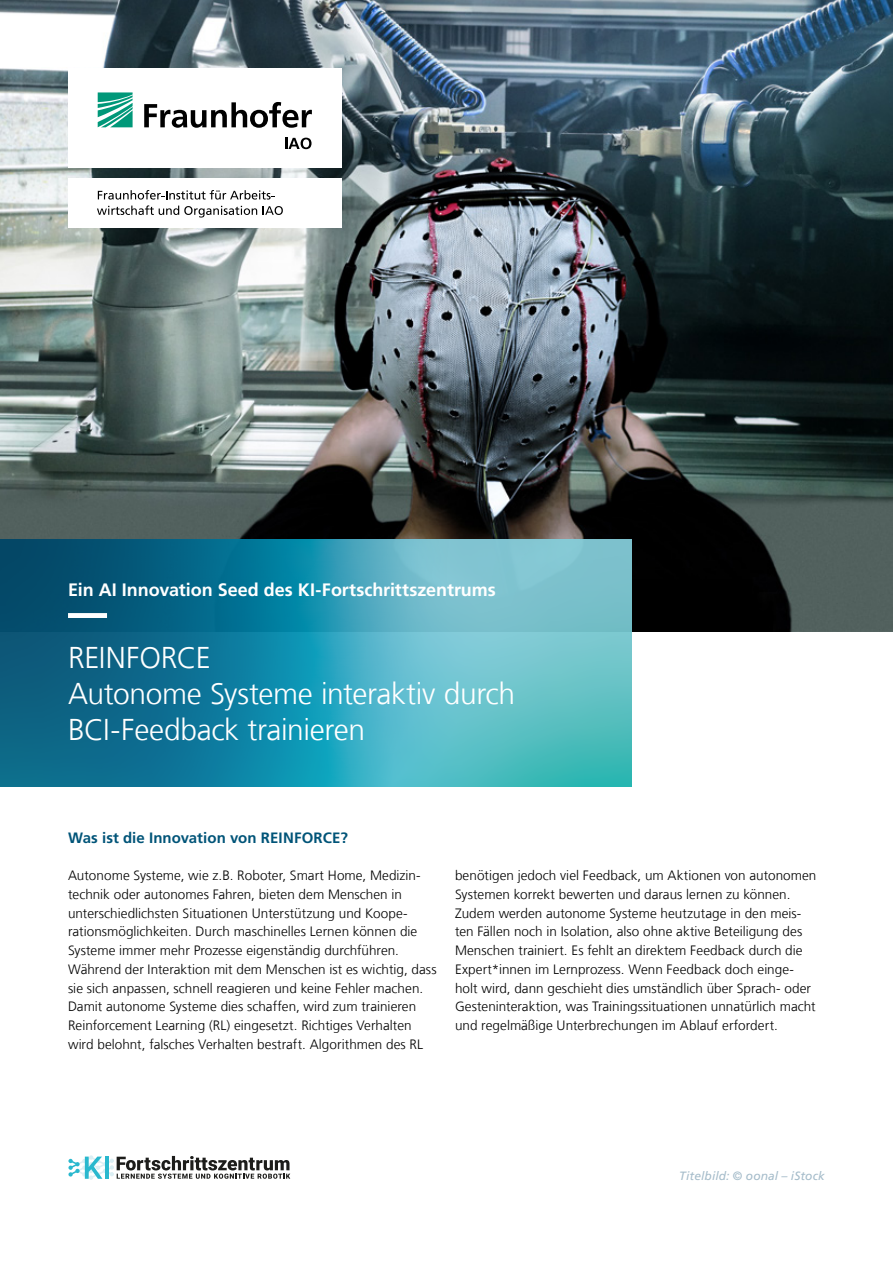
<style>
.page{position:relative;width:893px;height:1263px;background:#fff}
.page>*{position:absolute;margin:0;border:0;box-sizing:border-box;transform-origin:0 0}
.t1{font:300 30px/36px "Frutiger LT Com";letter-spacing:-.015em;color:#fff}
.t2{font:700 18px "Frutiger LT Com";color:#fff}
.t3{font:700 15px "Frutiger LT Com";letter-spacing:.005em;color:#005478}
.t4{font:300 13.5px/18.8px "Frutiger LT Com";letter-spacing:.005em;color:#000}
.t5{font:italic 12px "Frutiger LT Com";letter-spacing:.01em;color:#a5bcca}
</style>
<div class="page">
<img style="left:0;top:0;width:893px;height:631px">
<div style="left:68px;top:68px;width:273px;height:99px;background:#fff"></div>
<div style="left:68px;top:178px;width:273px;height:50px;background:#fff"></div>
<svg style="left:97px;top:190px;width:186px;height:28px"></svg>
<svg style="left:98px;top:92px;width:35px;height:35px"></svg>
<svg style="left:144px;top:102px;width:168px;height:26px"></svg>
<svg style="left:285px;top:138px;width:27px;height:11px"></svg>
<svg style="left:0;top:540px;width:631px;height:246px;background:#3494ab"></svg>
<svg style="left:68px;top:613px;width:521px;height:5px;background:#499eb4"></svg>
<svg style="left:68px;top:1155px;width:222px;height:25px"></svg>
<h2 class="t2" style="left:68px;top:579px;width:429px">Ein AI Innovation Seed des KI-Fortschrittszentrums</h2>
<h1 class="t1" style="left:68px;top:640px;width:449px">REINFORCE<br>Autonome Systeme interaktiv durch<br>BCI-Feedback trainieren</h1>
<p class="t3" style="left:68px;top:829px;width:281px">Was ist die Innovation von REINFORCE?</p>
<p class="t4" style="left:68px;top:866px;width:370px">Autonome Systeme, wie z.B. Roboter, Smart Home, Medizin&shy;technik oder autonomes Fahren, bieten dem Menschen in unterschiedlichsten Situationen Unterstützung und Koope&shy;rationsmöglichkeiten. Durch maschinelles Lernen können die Systeme immer mehr Prozesse eigenständig durchführen.<br>Während der Interaktion mit dem Menschen ist es wichtig, dass sie sich anpassen, schnell reagieren und keine Fehler machen.<br>Damit autonome Systeme dies schaffen, wird zum trainieren Reinforcement Learning (RL) eingesetzt. Richtiges Verhalten wird belohnt, falsches Verhalten bestraft. Algorithmen des RL</p>
<p class="t4" style="left:455px;top:866px;width:363px">benötigen jedoch viel Feedback, um Aktionen von autonomen Systemen korrekt bewerten und daraus lernen zu können.<br>Zudem werden autonome Systeme heutzutage in den meis&shy;ten Fällen noch in Isolation, also ohne aktive Beteiligung des Menschen trainiert. Es fehlt an direktem Feedback durch die Expert*innen im Lernprozess. Wenn Feedback doch einge&shy;holt wird, dann geschieht dies umständlich über Sprach- oder Gesteninteraktion, was Trainingssituationen unnatürlich macht und regelmäßige Unterbrechungen im Ablauf erfordert.</p>
<p class="t5" style="left:679px;top:1169px;width:147px">Titelbild: © oonal – iStock</p>
</div>
